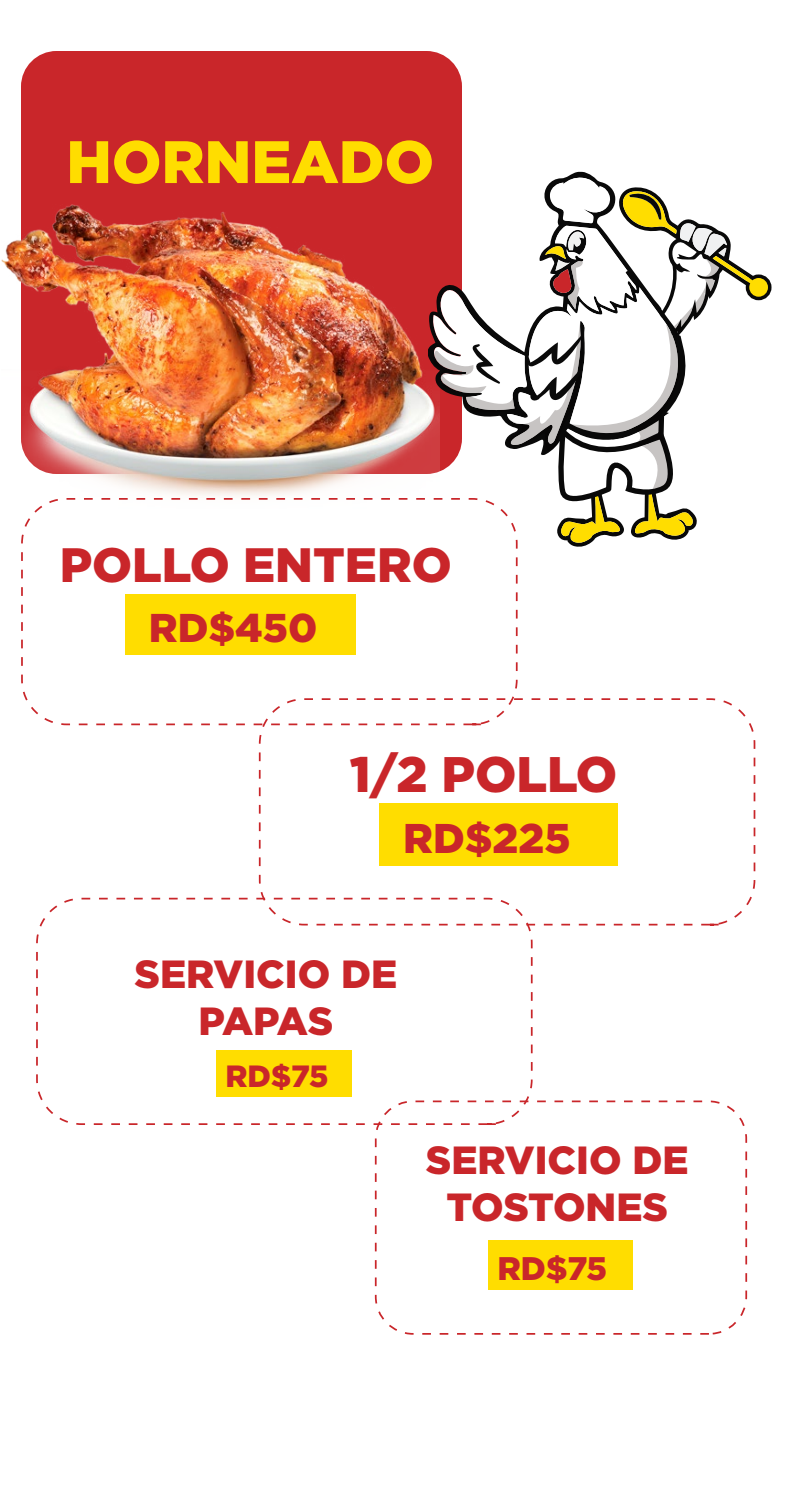
<style>
.page{position:relative;width:810px;height:1503px;background:#fff}
.page>*{position:absolute;margin:0;border:0;box-sizing:border-box;transform-origin:0 0}
.t1{font:900 59.78px "Gotham";color:#fd0}
.t2{font:900 49.88px "Gotham";color:#c9262a}
.t3{font:900 48.22px "Gotham";color:#c9262a}
.t4{font:900 41.55px "Gotham";color:#c9262a}
.t5{font:900 40.12px "Gotham";color:#c9262a}
.t6{font:900 39.22px/47.1px "Gotham";color:#c9262a;text-align:center}
.t7{font:900 32.62px "Gotham";color:#c9262a}
.t8{font:900 30.67px "Gotham";color:#c9262a}
</style>
<div class="page">
<div style="left:375px;top:1101px;width:372px;height:234px;border:2px dashed #c9262a;border-radius:37px"></div>
<div style="left:488px;top:1241px;width:145px;height:49px;background:#fd0"></div>
<div style="left:21px;top:51px;width:441px;height:423px;background:#c9262a;border-radius:35px"></div>
<img style="left:2px;top:204px;width:430px;height:292px">
<div style="left:746px;top:274px;width:26px;height:26px;border:7px solid #090909;border-radius:50%"></div>
<svg style="left:432px;top:51px;width:336px;height:496px"></svg>
<svg style="left:21px;top:497px;width:497px;height:229px"></svg>
<svg style="left:258px;top:697px;width:498px;height:229px"></svg>
<svg style="left:36px;top:897px;width:497px;height:229px"></svg>
<h1 class="t1" style="left:66px;top:127px;width:369px">HORNEADO</h1>
<p class="t3" style="left:60px;top:537px;width:394px">POLLO ENTERO</p>
<p class="t5" style="left:149px;top:605px;width:170px">RD$450</p>
<p class="t2" style="left:350px;top:746px;width:269px">1/2 POLLO</p>
<p class="t4" style="left:403px;top:815px;width:169px">RD$225</p>
<p class="t6" style="left:134px;top:949px;width:264px">SERVICIO DE<br>PAPAS</p>
<p class="t8" style="left:225px;top:1059px;width:105px">RD$75</p>
<p class="t6" style="left:426px;top:1135px;width:264px">SERVICIO DE<br>TOSTONES</p>
<p class="t7" style="left:497px;top:1249px;width:111px">RD$75</p>
</div>
